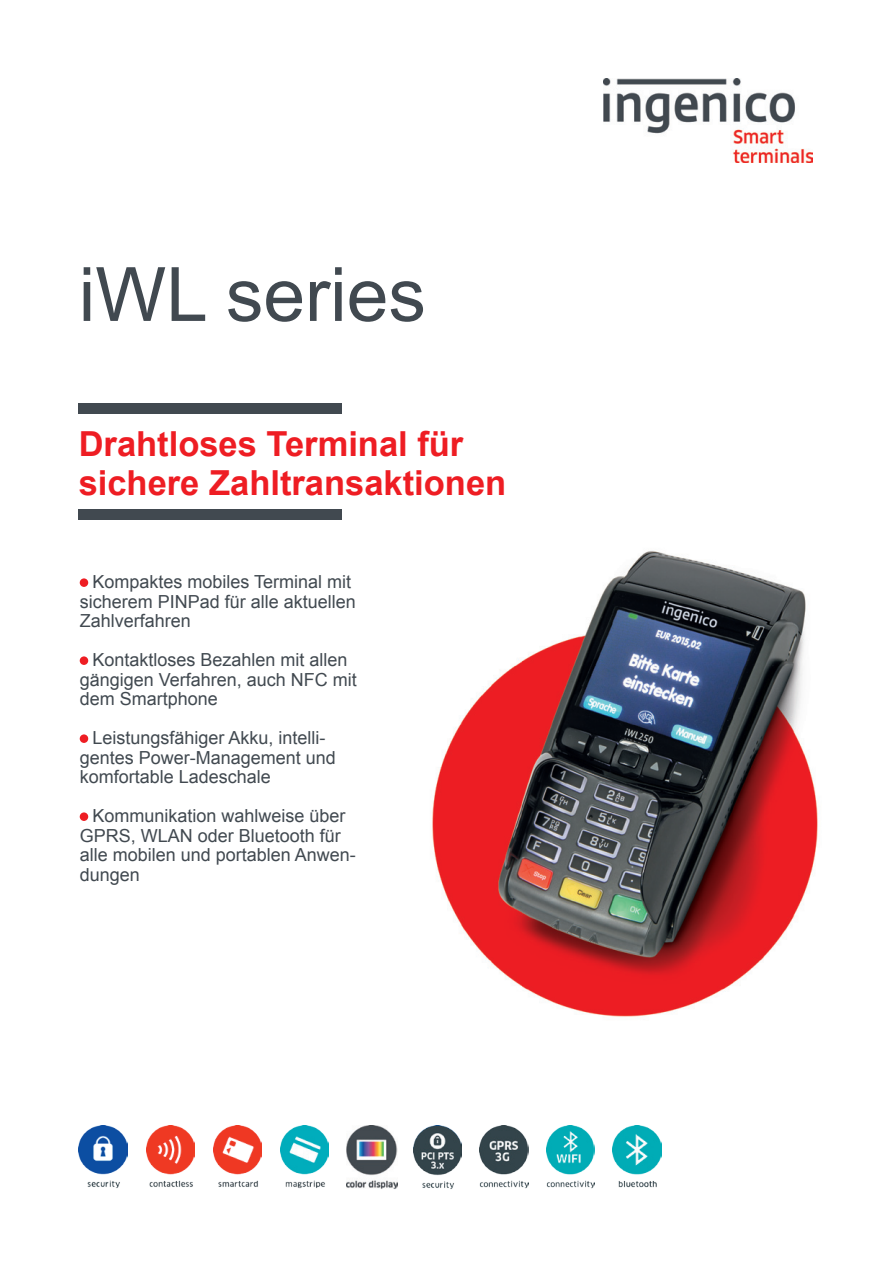
<style>
.page{position:relative;width:893px;height:1263px;background:#fff}
.page>*{position:absolute;margin:0;border:0;box-sizing:border-box;transform-origin:0 0}
.t1{font:75px "Arial";color:#414950}
.t2{font:700 34.5px/39px "Arial";color:#ee1d23}
.t3{font:18px/19.5px "Arial";color:#414950}
</style>
<div class="page">
<img style="left:413px;top:1125px;width:49px;height:64px">
<img style="left:480px;top:1125px;width:48px;height:63px">
<img style="left:546px;top:1125px;width:49px;height:63px">
<img style="left:612px;top:1125px;width:49px;height:63px">
<img style="left:432px;top:550px;width:386px;height:467px">
<div style="left:79px;top:403px;width:263px;height:11px;background:#414950"></div>
<div style="left:79px;top:509px;width:263px;height:10px;background:#414950"></div>
<div style="left:80px;top:578px;width:8px;height:9px;background:#ee1d23;border-radius:50%"></div>
<div style="left:80px;top:656px;width:8px;height:9px;background:#ee1d23;border-radius:50%"></div>
<div style="left:80px;top:734px;width:8px;height:9px;background:#ee1d23;border-radius:50%"></div>
<div style="left:80px;top:812px;width:8px;height:9px;background:#ee1d23;border-radius:50%"></div>
<img style="left:280px;top:1125px;width:48px;height:64px">
<img style="left:213px;top:1125px;width:49px;height:62px">
<img style="left:79px;top:1125px;width:48px;height:63px">
<img style="left:147px;top:1125px;width:48px;height:62px">
<img style="left:347px;top:1125px;width:50px;height:64px">
<img style="left:604px;top:79px;width:209px;height:83px">
<h1 class="t1" style="left:79px;top:252px;width:349px">iWL series</h1>
<h2 class="t2" style="left:79px;top:424px;width:429px">Drahtloses Terminal für sichere Zahltransaktionen</h2>
<p class="t3" style="left:80px;top:572px;width:278px;text-indent:13px">Kompaktes mobiles Terminal mit sicherem PINPad für alle aktuellen<br>Zahlverfahren</p>
<p class="t3" style="left:80px;top:650px;width:279px;text-indent:13px">Kontaktloses Bezahlen mit allen gängigen Verfahren, auch NFC mit dem Smartphone</p>
<p class="t3" style="left:80px;top:728px;width:258px;text-indent:13px">Leistungsfähiger Akku, intelli&shy;gentes Power-Management und komfortable Ladeschale</p>
<p class="t3" style="left:80px;top:806px;width:278px;text-indent:13px">Kommunikation wahlweise über<br>GPRS, WLAN oder Bluetooth für alle mobilen und portablen Anwen&shy;dungen</p>
</div>
